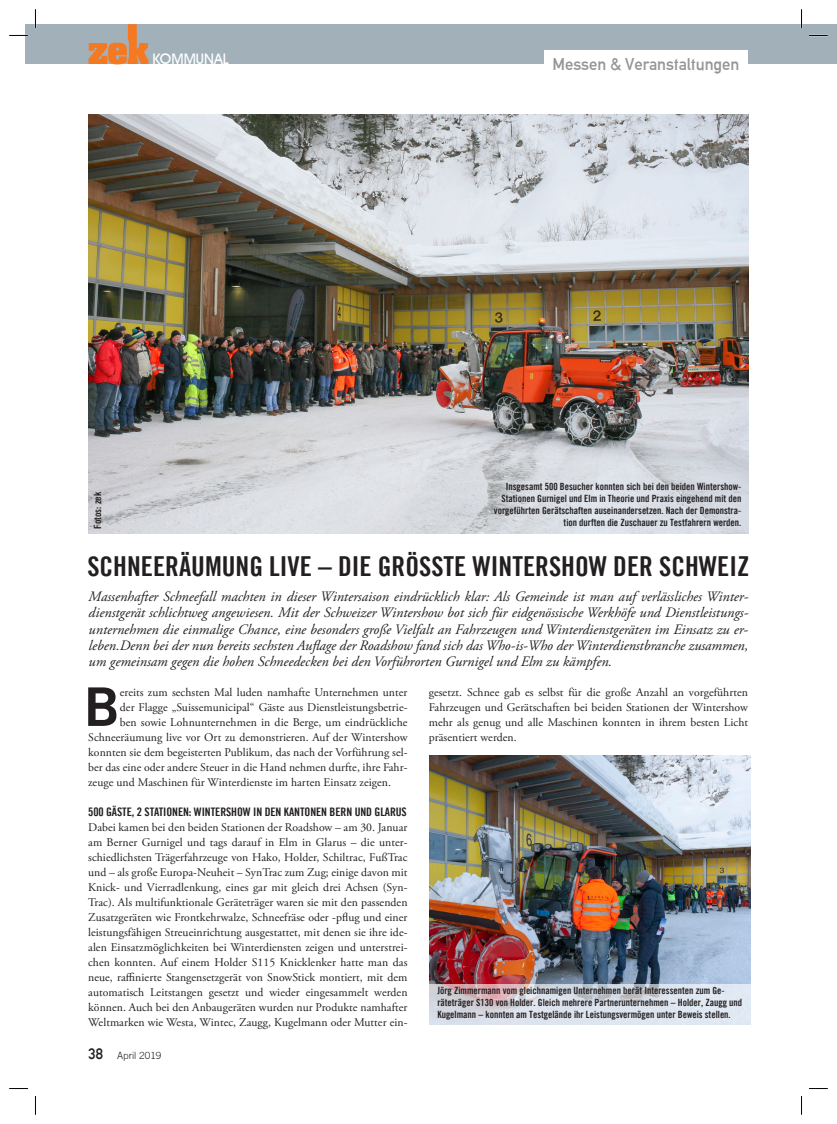
<style>
.page{position:relative;width:837px;height:1124px;background:#fff}
.page>*{position:absolute;margin:0;border:0;box-sizing:border-box;transform-origin:0 0}
.Einleitung_mit_Initi{font:53.25px "Trade Gothic LT Std Bd 2";color:#231f20}
.Headline{font:27.5px "Trade Got Bol Con Twe";color:#231f20}
.t1{font:16.62px "Alte DIN1451 Mittelschrift";color:#939598}
.t2{font:500 14.5px "Avant Garde IT Cby BT";color:#fff}
.Vorspann{font:italic 14.38px/16.2px "Adobe Garamond Pro";color:#231f20;text-align:justify}
.Einleitung_mit_Initi-2{font:11.75px/15px "Adobe Garamond Pro";letter-spacing:.005em;color:#231f20;text-align:justify}
.Bildbeschreibung{font:10px/12px "Trade Got Bol Con Twe";color:#231f20;text-align:right}
.t3{font:300 10px "Trade Gothic";color:#231f20}
.s1{font-family:"Trade Gothic Bold Cond Twenty"}
.s2{font-family:"Alte DIN1451 Mittelschrift";font-weight:400;font-size:15px}
</style>
<div class="page">
<div style="left:25px;top:25px;width:776px;height:39px;background:#a1b0b9"></div>
<div style="left:544px;top:50px;width:204px;height:24px;background:#fff"></div>
<div style="left:801px;top:25px;width:35px;height:39px;background:#a1b0b9"></div>
<svg style="left:88px;top:24px;width:60px;height:41px"></svg>
<img style="left:89px;top:114px;width:659px;height:419px">
<img style="left:429px;top:755px;width:321px;height:228px">
<svg style="left:429px;top:983px;width:322px;height:42px;background:#d6d8e1"></svg>
<svg style="left:9px;top:35px;width:19px;height:1px"></svg>
<svg style="left:809px;top:35px;width:18px;height:1px"></svg>
<svg style="left:9px;top:1088px;width:19px;height:1px"></svg>
<svg style="left:809px;top:1088px;width:18px;height:1px"></svg>
<svg style="left:35px;top:9px;width:1px;height:19px"></svg>
<svg style="left:35px;top:1096px;width:1px;height:18px"></svg>
<svg style="left:800px;top:9px;width:2px;height:19px"></svg>
<svg style="left:801px;top:1096px;width:1px;height:18px"></svg>
<p class="t2" style="left:152px;top:50px;width:78px">KOMMUNAL</p>
<h3 class="t1" style="left:552px;top:54px;width:188px">Messen &amp; Veranstaltungen</h3>
<p class="Bildbeschreibung" style="left:92px;top:529px;width:39px;rotate:-90deg">Fotos: zek</p>
<p class="Bildbeschreibung" style="left:493px;top:480px;width:249px">Insgesamt 500 Besucher konnten sich bei den beiden Wintershow-Stationen Gurnigel und Elm in Theorie und Praxis eingehend mit den vorgeführten Gerätschaften auseinandersetzen. Nach der Demonstra&shy;tion durften die Zuschauer zu Testfahrern werden.</p>
<p class="Headline" style="left:87px;top:549px;width:663px">SCHNEERÄUMUNG LIVE – DIE GRÖSSTE WINTERSHOW DER SCHWEIZ</p>
<p class="Vorspann" style="left:89px;top:588px;width:661px">Massenhafter Schneefall machten in dieser Wintersaison eindrücklich klar: Als Gemeinde ist man auf verlässliches Winter&shy;dienstgerät schlichtweg angewiesen. Mit der Schweizer Wintershow bot sich für eidgenössische Werkhöfe und Dienstleistungs&shy;unternehmen die einmalige Chance, eine besonders große Vielfalt an Fahrzeugen und Winterdienstgeräten im Einsatz zu er&shy;leben.Denn bei der nun bereits sechsten Auflage der Roadshow fand sich das Who-is-Who der Winterdienstbranche zusammen, um gemeinsam gegen die hohen Schneedecken bei den Vorführorten Gurnigel und Elm zu kämpfen.</p>
<p class="Einleitung_mit_Initi" style="left:84px;top:673px;width:37px">B</p>
<p class="Einleitung_mit_Initi-2" style="left:120px;top:685px;width:289px">ereits zum sechsten Mal luden namhafte Unternehmen unter</p>
<p class="Einleitung_mit_Initi-2" style="left:120px;top:700px;width:289px">der Flagge „Suissemunicipal“ Gäste aus Dienstleistungsbetrie-</p>
<p class="Einleitung_mit_Initi-2" style="left:120px;top:715px;width:289px">ben sowie Lohnunternehmen in die Berge, um eindrückliche</p>
<p class="Einleitung_mit_Initi-2" style="left:88px;top:730px;width:321px">Schneeräumung live vor Ort zu demonstrieren. Auf der Wintershow</p>
<p class="Einleitung_mit_Initi-2" style="left:88px;top:745px;width:320px">konnten sie dem begeisterten Publikum, das nach der Vorführung sel-</p>
<p class="Einleitung_mit_Initi-2" style="left:88px;top:760px;width:320px">ber das eine oder andere Steuer in die Hand nehmen durfte, ihre Fahr-</p>
<p class="Einleitung_mit_Initi-2" style="left:88px;top:775px;width:304px">zeuge und Maschinen für Winterdienste im harten Einsatz zeigen.</p>
<p class="Einleitung_mit_Initi-2" style="left:88px;top:805px;width:321px"><span class="s1">500 GÄSTE, 2 STATIONEN: WINTERSHOW IN DEN KANTONEN BERN UND GLARUS </span>Dabei kamen bei den beiden Stationen der Roadshow – am 30. Januar am Berner Gurnigel und tags darauf in Elm in Glarus – die unter&shy;schiedlichsten Trägerfahrzeuge von Hako, Holder, Schiltrac, FußTrac und – als große Europa-Neuheit – SynTrac zum Zug; einige davon mit Knick- und Vierradlenkung, eines gar mit gleich drei Achsen (Syn-Trac). Als multifunktionale Geräteträger waren sie mit den passenden Zusatzgeräten wie Frontkehrwalze, Schneefräse oder -pflug und einer leistungsfähigen Streueinrichtung ausgestattet, mit denen sie ihre ide&shy;alen Einsatzmöglichkeiten bei Winterdiensten zeigen und unterstrei&shy;chen konnten. Auf einem Holder S115 Knicklenker hatte man das neue, raffinierte Stangensetzgerät von SnowStick montiert, mit dem automatisch Leitstangen gesetzt und wieder eingesammelt werden können. Auch bei den Anbaugeräten wurden nur Produkte namhafter Weltmarken wie Westa, Wintec, Zaugg, Kugelmann oder Mutter ein-</p>
<p class="t3" style="left:89px;top:1049px;width:74px"><span class="s2">38</span> April 2019</p>
<p class="Einleitung_mit_Initi-2" style="left:428px;top:685px;width:320px">gesetzt. Schnee gab es selbst für die große Anzahl an vorgeführten Fahrzeugen und Gerätschaften bei beiden Stationen der Wintershow mehr als genug und alle Maschinen konnten in ihrem besten Licht präsentiert werden.</p>
<p class="Bildbeschreibung" style="left:437px;top:984px;width:306px;text-align:left">Jörg Zimmermann vom gleichnamigen Unternehmen berät Interessenten zum Ge&shy;räteträger S130 von Holder. Gleich mehrere Partnerunternehmen – Holder, Zaugg und<br>Kugelmann – konnten am Testgelände ihr Leistungsvermögen unter Beweis stellen.</p>
</div>
